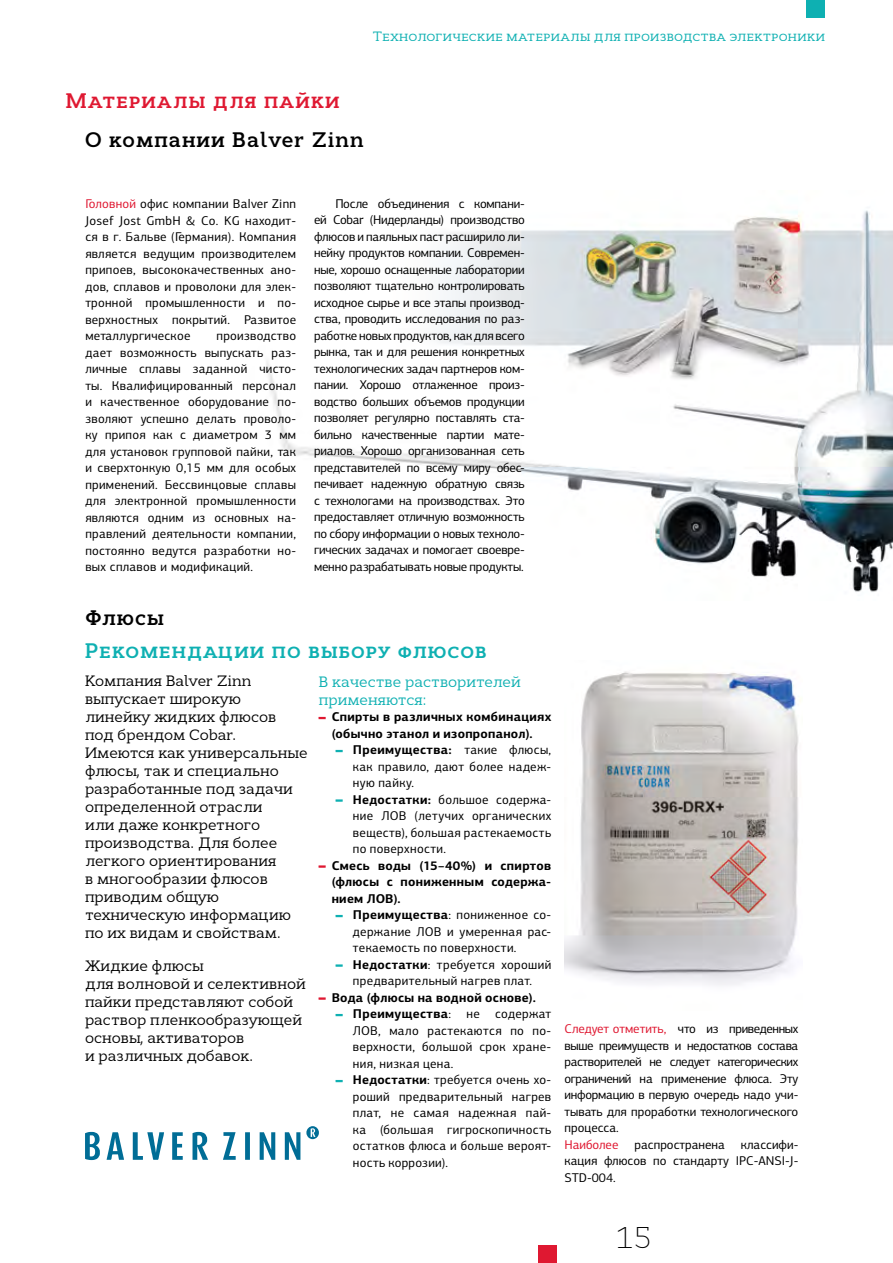
<style>
.page{position:relative;width:893px;height:1263px;background:#fff}
.page>*{position:absolute;margin:0;border:0;box-sizing:border-box;transform-origin:0 0}
.t1{font:200 30px "Cyntho Slab Pro";color:#000}
.t2{font:600 21px "Cyntho Slab Pro";letter-spacing:.05em;color:#0eb0b2}
.t3{font:600 21px "Cyntho Slab Pro";letter-spacing:.05em;color:#000}
.t4{font:600 21px "Cyntho Slab Pro";letter-spacing:.065em;color:#df1831}
.t5{font:15px/18px "Cyntho Slab Pro";color:#000}
.t6{font:15px/18px "Cyntho Slab Pro";color:#0eb0b2}
.t7{font:13.5px "Cyntho Slab Pro";letter-spacing:.02em;color:#0eb0b2}
.t8{font:12.75px/16.5px "PF Centro Sans Pro";letter-spacing:.02em;color:#000;text-align:justify}
.t9{font:700 12.75px/16.5px "PF Centro Sans Pro";letter-spacing:.02em;color:#000;text-align:center}
.t10{font:12.75px "PF Centro Sans Pro";color:#000}
.t11{font:12.75px "PF Centro Sans Pro";color:#df1831}
.s1{color:#df1831}
.s2{font-weight:400;color:#df1831}
.s3{color:#0eb0b2}
.s4{font-weight:700}
</style>
<div class="page">
<img style="left:266px;top:210px;width:627px;height:382px">
<svg style="left:319px;top:717px;width:7px;height:2px"></svg>
<svg style="left:336px;top:750px;width:7px;height:2px"></svg>
<svg style="left:336px;top:799px;width:7px;height:3px"></svg>
<svg style="left:319px;top:865px;width:7px;height:3px"></svg>
<svg style="left:336px;top:915px;width:7px;height:2px"></svg>
<svg style="left:336px;top:964px;width:7px;height:3px"></svg>
<svg style="left:319px;top:997px;width:7px;height:3px"></svg>
<svg style="left:336px;top:1014px;width:7px;height:2px"></svg>
<svg style="left:336px;top:1080px;width:7px;height:2px"></svg>
<svg style="left:85px;top:1126px;width:234px;height:34px"></svg>
<img style="left:564px;top:671px;width:237px;height:314px">
<div style="left:807px;top:0;width:18px;height:18px;background:#0eb0b2"></div>
<div style="left:538px;top:1245px;width:19px;height:18px;background:#df1831"></div>
<p class="t7" style="left:372px;top:28px;width:454px">Технологические материалы для производства электроники</p>
<h2 class="t4" style="left:66px;top:88px;width:275px">Материалы для пайки</h2>
<h2 class="t3" style="left:85px;top:126px;width:280px">О компании Balver Zinn</h2>
<p class="t8" style="left:85px;top:195px;width:212px"><span class="s1">Головной</span> офис компании Balver Zinn Josef Jost GmbH &amp; Co. KG находит&shy;ся в г. Бальве (Германия). Компания является ведущим производителем припоев, высококачественных ано&shy;дов, сплавов и проволоки для элек&shy;тронной промышленности и по&shy;верхностных покрытий. Развитое металлургическое</p>
<p class="t8" style="left:85px;top:327px;width:212px;text-indent:131px">производство дает возможность выпускать раз&shy;личные сплавы заданной чисто&shy;ты. Квалифицированный персонал и качественное оборудование по&shy;зволяют успешно делать проволо&shy;ку припоя как с диаметром 3 мм для установок групповой пайки, так и сверхтонкую 0,15 мм для особых применений. Бессвинцовые сплавы для электронной промышленности являются одним из основных на&shy;правлений деятельности компании, постоянно ведутся разработки но&shy;вых сплавов и модификаций.</p>
<h2 class="t3" style="left:85px;top:605px;width:80px">Флюсы</h2>
<p class="t8" style="left:314px;top:195px;width:212px;text-indent:21px">После объединения с компани&shy;ей Cobar (Нидерланды) производство флюсов и паяльных паст расширило ли&shy;нейку продуктов компании. Современ&shy;ные, хорошо оснащенные лаборатории позволяют тщательно контролировать исходное сырье и все этапы производ&shy;ства, проводить исследования по раз&shy;работке новых продуктов, как для всего рынка, так и для решения конкретных технологических задач партнеров ком&shy;пании. Хорошо отлаженное произ&shy;водство больших объемов продукции позволяет регулярно поставлять ста&shy;бильно качественные партии мате&shy;риалов. Хорошо организованная сеть представителей по всему миру обес&shy;печивает надежную обратную связь с технологами на производствах. Это предоставляет отличную возможность по сбору информации о новых техноло&shy;гических задачах и помогает своевре&shy;менно разрабатывать новые продукты.</p>
<h2 class="t2" style="left:85px;top:637px;width:403px">Рекомендации по выбору флюсов</h2>
<p class="t5" style="left:85px;top:672px;width:224px">Компания Balver Zinn выпускает широкую линейку жидких флюсов под брендом Cobar.<br>Имеются как универсальные флюсы, так и специально разработанные под задачи определенной отрасли<br>или даже конкретного производства. Для более легкого ориентирования<br>в многообразии флюсов приводим общую техническую информацию по их видам и свойствам.</p>
<p class="t5" style="left:85px;top:957px;width:222px">Жидкие флюсы<br>для волновой и селективной пайки представляют собой раствор пленкообразующей основы, активаторов<br>и различных добавок.</p>
<p class="t6" style="left:319px;top:673px;width:203px">В качестве растворителей применяются:</p>
<p class="t9" style="left:319px;top:708px;width:234px"><span class="s2">–</span> Спирты в различных комбинациях (обычно этанол и изопропанол).</p>
<p class="t8" style="left:353px;top:742px;width:200px;text-indent:-17px"><span class="s3">–</span> <span class="s4">Преимущества:</span> такие флюсы, как правило, дают более надеж&shy;ную пайку.</p>
<p class="t8" style="left:353px;top:791px;width:200px;text-indent:-17px"><span class="s3">–</span> <span class="s4">Недостатки:</span> большое содержа&shy;ние ЛОВ (летучих органических веществ), большая растекаемость по поверхности.</p>
<p class="t9" style="left:332px;top:857px;width:221px;text-align:justify;text-indent:-13px"><span class="s2">–</span> Смесь воды (15–40%) и спиртов (флюсы с пониженным содержа&shy;нием ЛОВ).</p>
<p class="t8" style="left:353px;top:907px;width:200px;text-indent:-17px"><span class="s3">–</span> <span class="s4">Преимущества</span>: пониженное со&shy;держание ЛОВ и умеренная рас&shy;текаемость по поверхности.</p>
<p class="t8" style="left:336px;top:956px;width:217px;text-align:center"><span class="s3">–</span> <span class="s4">Недостатки</span>: требуется хороший предварительный нагрев плат.</p>
<p class="t9" style="left:319px;top:989px;width:219px"><span class="s2">–</span> Вода (флюсы на водной основе).</p>
<p class="t8" style="left:353px;top:1006px;width:200px;text-indent:-17px"><span class="s3">–</span> <span class="s4">Преимущества</span>: не содержат ЛОВ, мало растекаются по по&shy;верхности, большой срок хране&shy;ния, низкая цена.</p>
<p class="t8" style="left:353px;top:1072px;width:200px;text-indent:-17px"><span class="s3">–</span> <span class="s4">Недостатки</span>: требуется очень хо&shy;роший предварительный нагрев плат, не самая надежная пай&shy;ка (большая гигроскопичность остатков флюса и больше вероят&shy;ность коррозии).</p>
<p class="t8" style="left:564px;top:1020px;width:235px"><span class="s1">Следует отметить,</span> что из приведенных выше преимуществ и недостатков состава растворителей не следует категорических ограничений на применение флюса. Эту информацию в первую очередь надо учи&shy;тывать для проработки технологического процесса.</p>
<p class="t11" style="left:564px;top:1136px;width:55px">Наиболее</p>
<p class="t10" style="left:634px;top:1136px;width:92px">распространена</p>
<p class="t8" style="left:564px;top:1136px;width:235px;text-indent:176px">классифи&shy;кация флюсов по стандарту IPC‑ANSI-J-STD-004.</p>
<h1 class="t1" style="left:616px;top:1219px;width:37px">15</h1>
</div>
